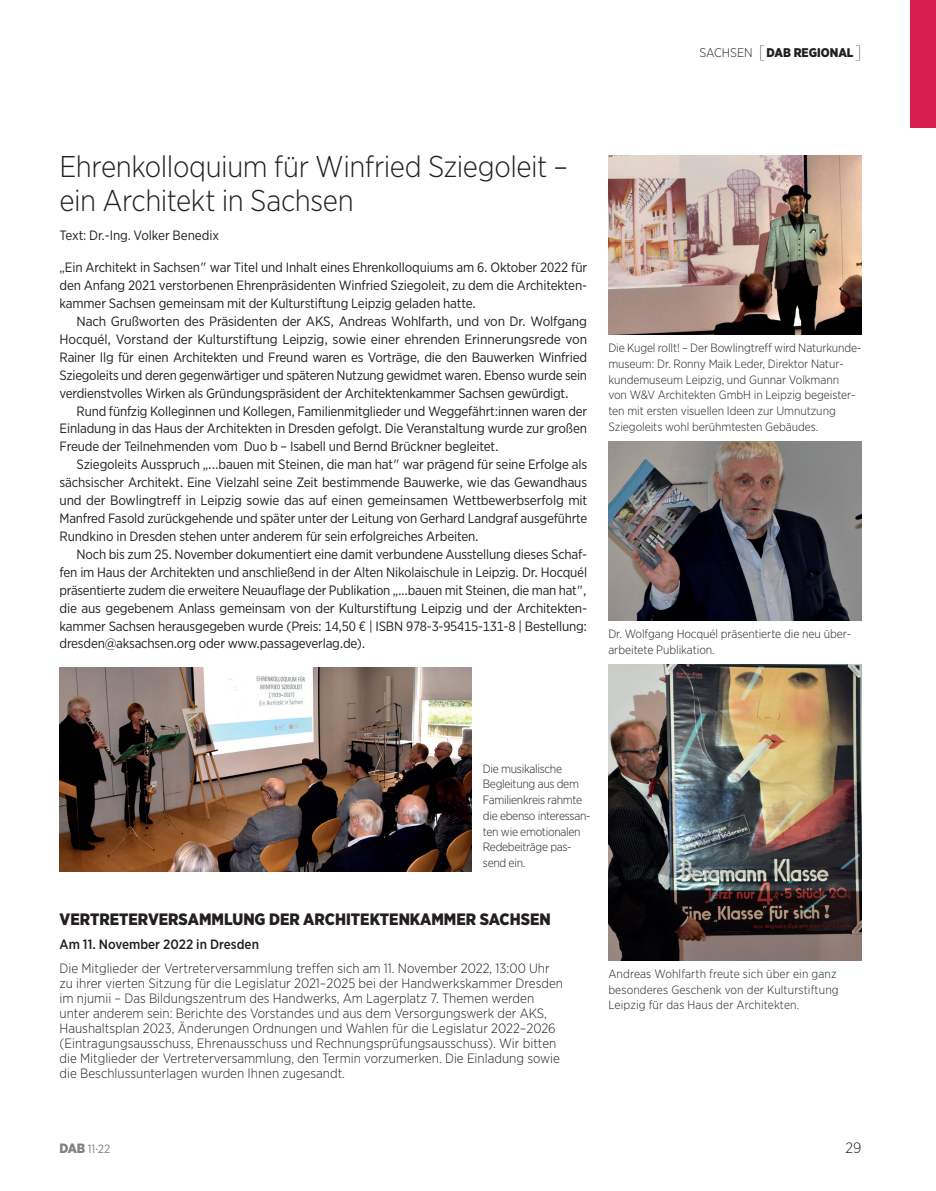
<style>
.page{position:relative;width:936px;height:1191px;background:#fff}
.page>*{position:absolute;margin:0;border:0;box-sizing:border-box;transform-origin:0 0}
.t1{font:300 30px/34.5px "Gotham Narrow";letter-spacing:-.015em;color:#231f20}
.t2{font:900 16.5px "Gotham Narrow";color:#231f20}
.t3{font:300 15px "Gotham Narrow";color:#231f20}
.t4{font:13.5px/17.9px "Gotham Narrow";letter-spacing:-.01em;color:#231f20;text-align:justify}
.t5{font:300 13.5px/15px "Gotham Narrow";color:#231f20}
.t6{font:500 13.5px "Gotham Narrow";color:#231f20}
.t7{font:900 12.6px "Gotham Narrow";color:#231f20}
.t8{font:300 12px/15.8px "Gotham Narrow";letter-spacing:-.005em;color:#231f20}
.t9{font:300 12px/15.8px "Gotham Narrow";letter-spacing:-.025em;color:#231f20}
.t10{font:12px "Gotham Narrow";color:#808285}
.s1{font-weight:300}
.s2{font-weight:100;font-size:18px}
.s3{font-weight:900;font-size:13.5px}
</style>
<div class="page">
<img style="left:608px;top:664px;width:253px;height:296px">
<img style="left:608px;top:155px;width:253px;height:179px">
<img style="left:60px;top:667px;width:411px;height:204px">
<img style="left:608px;top:441px;width:253px;height:179px">
<div style="left:910px;top:0;width:25px;height:128px;background:#d81e4c"></div>
<p class="t7" style="left:699px;top:44px;width:164px"><span class="s1">Sachsen</span> <span class="s2">[</span>DAB REGIONAL<span class="s2">]</span></p>
<h1 class="t1" style="left:59px;top:148px;width:510px">Ehrenkolloquium für Winfried Sziegoleit – ein Architekt in Sachsen</h1>
<p class="t4" style="left:60px;top:226px;width:161px">Text: Dr.-Ing. Volker Benedix</p>
<p class="t4" style="left:60px;top:258px;width:529px">„Ein Architekt in Sachsen" war Titel und Inhalt eines Ehrenkolloquiums am 6. Oktober 2022 für den Anfang 2021 verstorbenen Ehrenpräsidenten Winfried Sziegoleit, zu dem die Architekten&shy;kammer Sachsen gemeinsam mit der Kulturstiftung Leipzig geladen hatte.</p>
<p class="t4" style="left:60px;top:312px;width:529px;text-indent:17px">Nach Grußworten des Präsidenten der AKS, Andreas Wohlfarth, und von Dr. Wolfgang Hocquél, Vorstand der Kulturstiftung Leipzig, sowie einer ehrenden Erinnerungsrede von Rainer Ilg für einen Architekten und Freund waren es Vorträge, die den Bauwerken Winfried Sziegoleits und deren gegenwärtiger und späteren Nutzung gewidmet waren. Ebenso wurde sein verdienstvolles Wirken als Gründungspräsident der Architektenkammer Sachsen gewürdigt.</p>
<p class="t4" style="left:60px;top:401px;width:529px;text-indent:17px">Rund fünfzig Kolleginnen und Kollegen, Familienmitglieder und Weggefährt:innen waren der Einladung in das Haus der Architekten in Dresden gefolgt. Die Veranstaltung wurde zur großen Freude der Teilnehmenden vom Duo b – Isabell und Bernd Brückner begleitet.</p>
<p class="t4" style="left:60px;top:455px;width:529px;text-indent:17px">Sziegoleits Ausspruch „...bauen mit Steinen, die man hat" war prägend für seine Erfolge als sächsischer Architekt. Eine Vielzahl seine Zeit bestimmende Bauwerke, wie das Gewandhaus und der Bowlingtreff in Leipzig sowie das auf einen gemeinsamen Wettbewerbserfolg mit Manfred Fasold zurückgehende und später unter der Leitung von Gerhard Landgraf ausgeführte Rundkino in Dresden stehen unter anderem für sein erfolgreiches Arbeiten.</p>
<p class="t4" style="left:60px;top:545px;width:529px;text-indent:17px">Noch bis zum 25. November dokumentiert eine damit verbundene Ausstellung dieses Schaf&shy;fen im Haus der Architekten und anschließend in der Alten Nikolaischule in Leipzig. Dr. Hocquél präsentierte zudem die erweitere Neuauflage der Publikation „...bauen mit Steinen, die man hat", die aus gegebenem Anlass gemeinsam von der Kulturstiftung Leipzig und der Architekten&shy;kammer Sachsen herausgegeben wurde (Preis: 14,50 € | ISBN 978-3-95415-131-8 | Bestellung: dresden@aksachsen.org oder www.passageverlag.de).</p>
<p class="t8" style="left:608px;top:340px;width:254px">Die Kugel rollt! – Der Bowlingtreff wird Naturkunde&shy;museum: Dr. Ronny Maik Leder, Direktor Natur&shy;kundemuseum Leipzig, und Gunnar Volkmann<br>von W&amp;V Architekten GmbH in Leipzig begeister&shy;ten mit ersten visuellen Ideen zur Umnutzung Sziegoleits wohl berühmtesten Gebäudes.</p>
<p class="t8" style="left:608px;top:625px;width:244px">Dr. Wolfgang Hocquél präsentierte die neu über&shy;arbeitete Publikation.</p>
<p class="t9" style="left:483px;top:760px;width:109px">Die musikalische<br>Begleitung aus dem<br>Familienkreis rahmte die ebenso interessan&shy;ten wie emotionalen<br>Redebeiträge pas&shy;send ein.</p>
<p class="t2" style="left:60px;top:908px;width:492px">VERTRETERVERSAMMLUNG DER ARCHITEKTENKAMMER SACHSEN</p>
<p class="t6" style="left:60px;top:935px;width:201px">Am 11. November 2022 in Dresden</p>
<p class="t5" style="left:60px;top:960px;width:505px">Die Mitglieder der Vertreterversammlung treffen sich am 11. November 2022, 13:00 Uhr zu ihrer vierten Sitzung für die Legislatur 2021–2025 bei der Handwerkskammer Dresden im njumii – Das Bildungszentrum des Handwerks, Am Lagerplatz 7. Themen werden unter anderem sein: Berichte des Vorstandes und aus dem Versorgungswerk der AKS, Haushaltsplan 2023, Änderungen Ordnungen und Wahlen für die Legislatur 2022–2026 (Eintragungsausschuss, Ehrenausschuss und Rechnungsprüfungsausschuss). Wir bitten die Mitglieder der Vertreterversammlung, den Termin vorzumerken. Die Einladung sowie die Beschlussunterlagen wurden Ihnen zugesandt.</p>
<p class="t8" style="left:608px;top:965px;width:232px">Andreas Wohlfarth freute sich über ein ganz besonderes Geschenk von der Kulturstiftung<br>Leipzig für das Haus der Architekten.</p>
<p class="t10" style="left:60px;top:1141px;width:52px"><span class="s3">DAB</span> 11·22</p>
<p class="t3" style="left:845px;top:1138px;width:17px">29</p>
</div>
